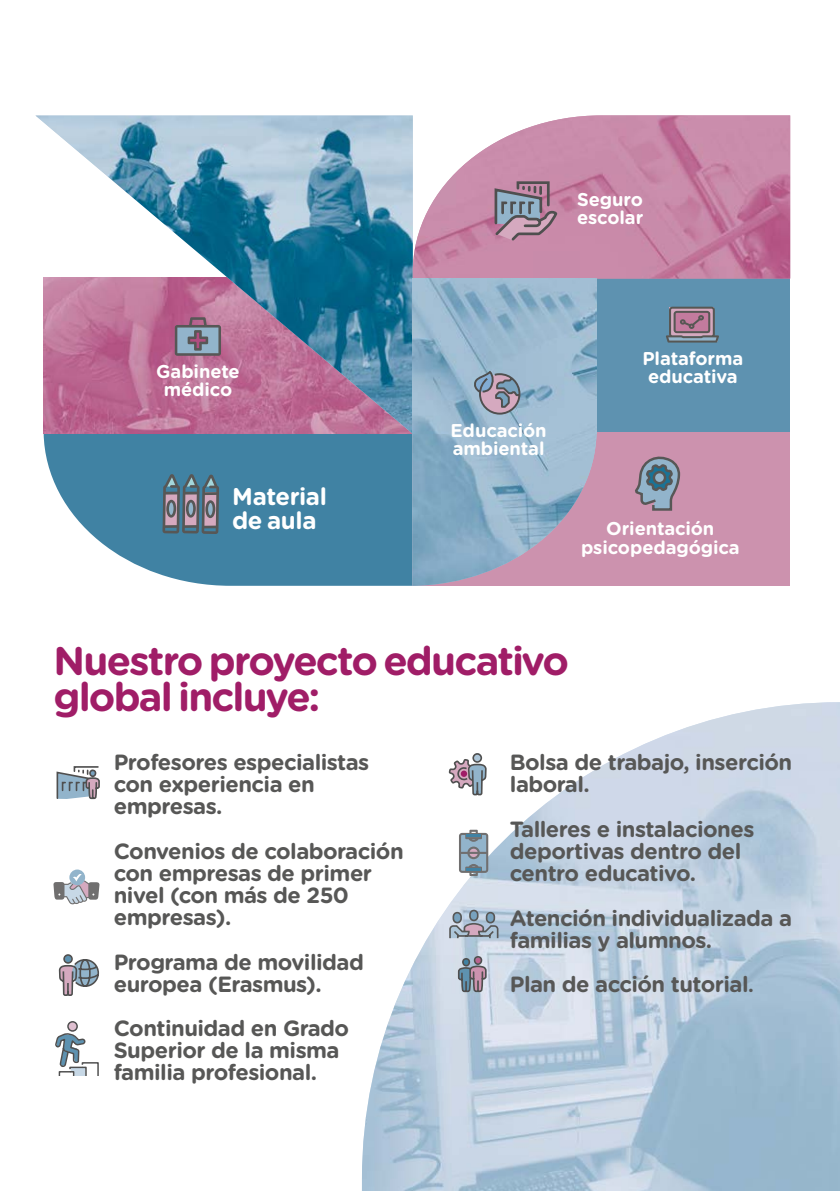
<style>
.page{position:relative;width:840px;height:1191px;background:#fff}
.page>*{position:absolute;margin:0;border:0;box-sizing:border-box;transform-origin:0 0}
.t1{font:700 40px/36px "Gotham Rounded";letter-spacing:-.045em;color:#a01d67}
.t2{font:700 24.2px/24.2px "Gotham Rounded";letter-spacing:-.02em;color:#fff}
.t3{font:700 22px/22px "Gotham Rounded";letter-spacing:-.025em;color:#575756}
.t4{font:700 18.6px/18.6px "Gotham Rounded";letter-spacing:-.01em;color:#fff}
.s1{font-size:20px}
</style>
<div class="page">
<img style="left:362px;top:702px;width:477px;height:489px">
<svg style="left:56px;top:766px;width:44px;height:34px"></svg>
<svg style="left:53px;top:869px;width:47px;height:207px"></svg>
<div style="left:412px;top:278px;width:377px;height:156px;background:#5e92b0"></div>
<svg style="left:44px;top:434px;width:368px;height:152px;fill:#4082a3"></svg>
<div style="left:412px;top:433px;width:377px;height:153px;background:#cc92ae"></div>
<img style="left:35px;top:115px;width:377px;height:319px">
<img style="left:412px;top:115px;width:377px;height:163px">
<svg style="left:175px;top:317px;width:46px;height:39px"></svg>
<svg style="left:632px;top:432px;width:47px;height:79px"></svg>
<img style="left:412px;top:434px;width:184px;height:152px">
<svg style="left:162px;top:474px;width:57px;height:60px"></svg>
<svg style="left:666px;top:307px;width:52px;height:35px"></svg>
<svg style="left:493px;top:180px;width:65px;height:63px"></svg>
<svg style="left:412px;top:278px;width:184px;height:156px;fill:#9fbcd2"></svg>
<svg style="left:473px;top:369px;width:48px;height:46px"></svg>
<svg style="left:447px;top:702px;width:52px;height:291px"></svg>
<hr style="left:466px;top:868px;width:14px;height:3px;background:#4082a3">
<hr style="left:466px;top:834px;width:14px;height:3px;background:#4082a3">
<p class="t4" style="left:576px;top:189px;width:68px">Seguro escolar</p>
<p class="t4" style="left:156px;top:361px;width:85px;text-align:center">Gabinete médico</p>
<p class="t2" style="left:232px;top:483px;width:96px">Material de aula</p>
<p class="t4" style="left:450px;top:420px;width:98px">Educación ambiental</p>
<p class="t4" style="left:642px;top:348px;width:102px">Plataforma educativa</p>
<p class="t4" style="left:580px;top:518px;width:160px;text-align:center">Orientación psicopedagógica</p>
<h1 class="t1" style="left:53px;top:641px;width:517px">Nuestro proyecto educativo global incluye:</h1>
<p class="t3" style="left:114px;top:750px;width:257px">Profesores especialistas con experiencia en empresas.</p>
<p class="t3" style="left:114px;top:839px;width:291px">Convenios de colaboración con empresas de primer nivel (con más de 250 empresas).</p>
<p class="t3" style="left:114px;top:950px;width:251px">Programa de movilidad europea (Erasmus).</p>
<p class="t3" style="left:114px;top:1016px;width:237px">Continuidad en Grado<br>Superior de la misma familia profesional.</p>
<p class="t3" style="left:509px;top:750px;width:284px">Bolsa de trabajo, inserción laboral.</p>
<p class="t3" style="left:509px;top:817px;width:246px">Talleres e instalaciones deportivas dentro del centro educativo.</p>
<p class="t3" style="left:509px;top:906px;width:283px">Atención individualizada a familias y alumnos.</p>
<p class="t3" style="left:509px;top:972px;width:245px">Plan de acción tutorial<span class="s1">.</span></p>
</div>
